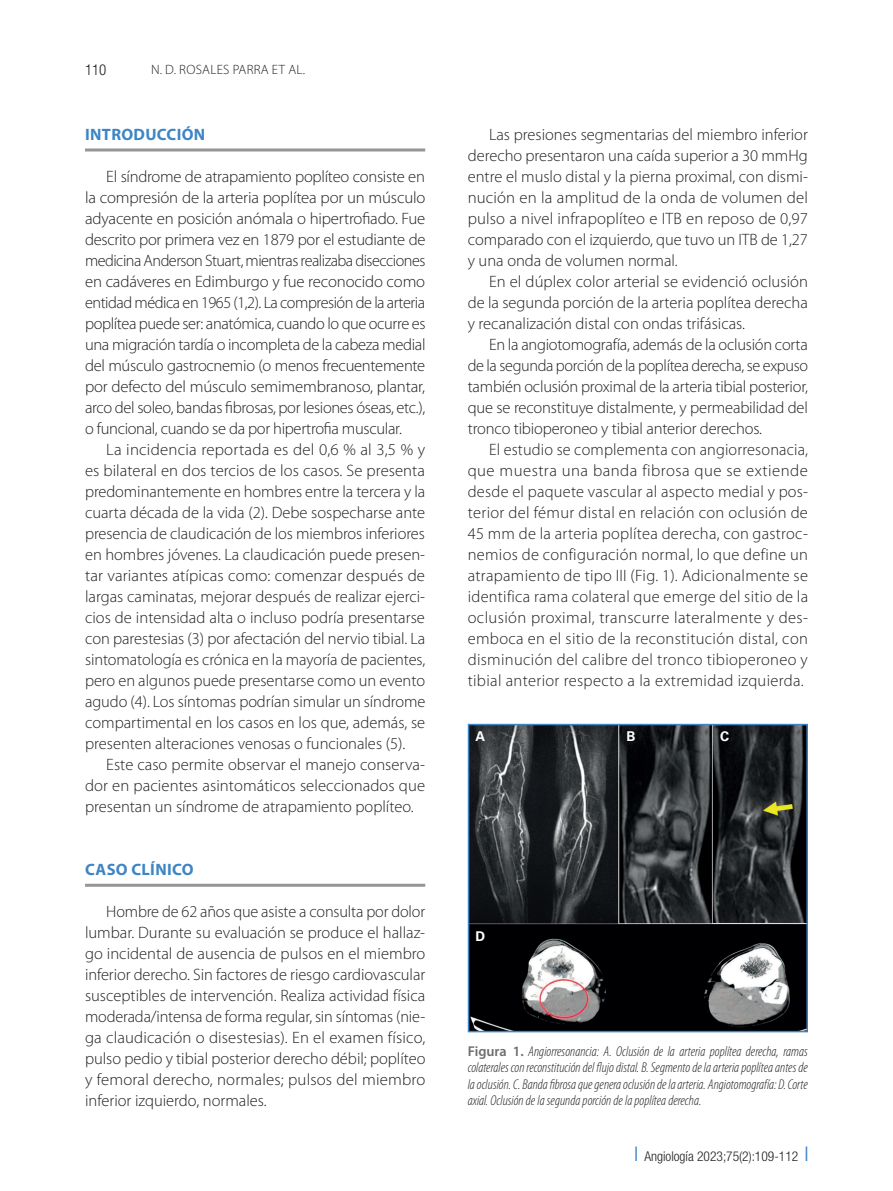
<style>
.page{position:relative;width:893px;height:1191px;background:#fff}
.page>*{position:absolute;margin:0;border:0;box-sizing:border-box;transform-origin:0 0}
.Texto_Base{font:300 16.5px/21px "Myriad Pro";color:#231f20;text-align:justify}
.Ladillo_1{font:700 16.5px "Myriad Pro";letter-spacing:.02em;color:#3e85c5}
.t1{font:300 condensed 15px "Helvetica Neue LT Std";color:#231f20}
.Pie_figura{font:italic 300 condensed 14.25px/16.5px "Myriad Pro";color:#231f20;text-align:justify}
.t2{font:300 condensed 13.5px "Helvetica Neue LT Std";color:#231f20}
.t3{font:300 13.5px "Myriad Pro";letter-spacing:.02em;color:#231f20}
.t4{font:700 13.5px "Univers LT Std";color:#fff}
.s1{font-weight:600;font-style:normal;font-stretch:normal;color:#6c6d70}
.s2{color:#3e85c5}
</style>
<div class="page">
<hr style="left:85px;top:148px;width:340px;height:3px;background:#939598">
<hr style="left:85px;top:883px;width:340px;height:3px;background:#939598">
<img style="left:471px;top:727px;width:334px;height:302px">
<div style="left:468px;top:724px;width:340px;height:308px;border:2px solid #3e85c5"></div>
<p class="t1" style="left:85px;top:61px;width:23px">110</p>
<p class="t3" style="left:151px;top:61px;width:155px">N. D. Rosales Parra ET AL.</p>
<p class="Ladillo_1" style="left:85px;top:124px;width:122px">INTRODUCCIÓN</p>
<p class="Texto_Base" style="left:85px;top:166px;width:342px;text-indent:21px">El síndrome de atrapamiento poplíteo consiste en la compresión de la arteria poplítea por un músculo adyacente en posición anómala o hipertrofiado. Fue descrito por primera vez en 1879 por el estudiante de medicina Anderson Stuart, mientras realizaba disecciones en cadáveres en Edimburgo y fue reconocido como entidad médica en 1965 (1,2). La compresión de la arteria poplítea puede ser: anatómica, cuando lo que ocurre es una migración tardía o incompleta de la cabeza medial del músculo gastrocnemio (o menos frecuentemente por defecto del músculo semimembranoso, plantar, arco del soleo, bandas fibrosas, por lesiones óseas, etc.), o funcional, cuando se da por hipertrofia muscular.</p>
<p class="Texto_Base" style="left:85px;top:439px;width:342px;text-indent:21px">La incidencia reportada es del 0,6 % al 3,5 % y es bilateral en dos tercios de los casos. Se presenta predominantemente en hombres entre la tercera y la cuarta década de la vida (2). Debe sospecharse ante presencia de claudicación de los miembros inferiores en hombres jóvenes. La claudicación puede presen&shy;tar variantes atípicas como: comenzar después de largas caminatas, mejorar después de realizar ejerci&shy;cios de intensidad alta o incluso podría presentarse con parestesias (3) por afectación del nervio tibial. La sintomatología es crónica en la mayoría de pacientes, pero en algunos puede presentarse como un evento agudo (4). Los síntomas podrían simular un síndrome compartimental en los casos en los que, además, se presenten alteraciones venosas o funcionales (5).</p>
<p class="Texto_Base" style="left:85px;top:754px;width:342px;text-indent:21px">Este caso permite observar el manejo conserva&shy;dor en pacientes asintomáticos seleccionados que presentan un síndrome de atrapamiento poplíteo.</p>
<p class="Ladillo_1" style="left:85px;top:859px;width:110px">CASO CLÍNICO</p>
<p class="Texto_Base" style="left:85px;top:901px;width:342px;text-indent:21px">Hombre de 62 años que asiste a consulta por dolor lumbar. Durante su evaluación se produce el hallaz&shy;go incidental de ausencia de pulsos en el miembro inferior derecho. Sin factores de riesgo cardiovascular susceptibles de intervención. Realiza actividad física moderada/intensa de forma regular, sin síntomas (nie&shy;ga claudicación o disestesias). En el examen físico, pulso pedio y tibial posterior derecho débil; poplíteo y femoral derecho, normales; pulsos del miembro inferior izquierdo, normales.</p>
<p class="Texto_Base" style="left:468px;top:124px;width:342px;text-indent:21px">Las presiones segmentarias del miembro inferior derecho presentaron una caída superior a 30 mmHg entre el muslo distal y la pierna proximal, con dismi&shy;nución en la amplitud de la onda de volumen del pulso a nivel infrapoplíteo e ITB en reposo de 0,97 comparado con el izquierdo, que tuvo un ITB de 1,27 y una onda de volumen normal.</p>
<p class="Texto_Base" style="left:468px;top:271px;width:342px;text-indent:21px">En el dúplex color arterial se evidenció oclusión de la segunda porción de la arteria poplítea derecha y recanalización distal con ondas trifásicas.</p>
<p class="Texto_Base" style="left:468px;top:334px;width:342px;text-indent:21px">En la angiotomografía, además de la oclusión corta de la segunda porción de la poplítea derecha, se expuso también oclusión proximal de la arteria tibial posterior, que se reconstituye distalmente, y permeabilidad del tronco tibioperoneo y tibial anterior derechos.</p>
<p class="Texto_Base" style="left:468px;top:439px;width:342px;text-indent:21px">El estudio se complementa con angiorresonacia, que muestra una banda fibrosa que se extiende desde el paquete vascular al aspecto medial y pos&shy;terior del fémur distal en relación con oclusión de 45 mm de la arteria poplítea derecha, con gastroc&shy;nemios de configuración normal, lo que define un atrapamiento de tipo III (Fig. 1). Adicionalmente se identifica rama colateral que emerge del sitio de la oclusión proximal, transcurre lateralmente y des&shy;emboca en el sitio de la reconstitución distal, con disminución del calibre del tronco tibioperoneo y tibial anterior respecto a la extremidad izquierda.</p>
<p class="t4" style="left:476px;top:728px;width:11px">A</p>
<p class="t4" style="left:476px;top:928px;width:11px">D</p>
<p class="t4" style="left:626px;top:728px;width:11px">B</p>
<p class="t4" style="left:720px;top:728px;width:11px">C</p>
<p class="Pie_figura" style="left:468px;top:1042px;width:342px"><span class="s1">Figura 1.</span> Angiorresonancia: A. Oclusión de la arteria poplítea derecha, ramas colaterales con reconstitución del flujo distal. B. Segmento de la arteria poplítea antes de la oclusión. C. Banda fibrosa que genera oclusión de la arteria. Angiotomografía: D. Corte axial. Oclusión de la segunda porción de la poplítea derecha.</p>
<p class="t2" style="left:635px;top:1148px;width:175px"><span class="s2">❘</span> Angiología 2023;75(2):109-112 <span class="s2">❘</span></p>
</div>
